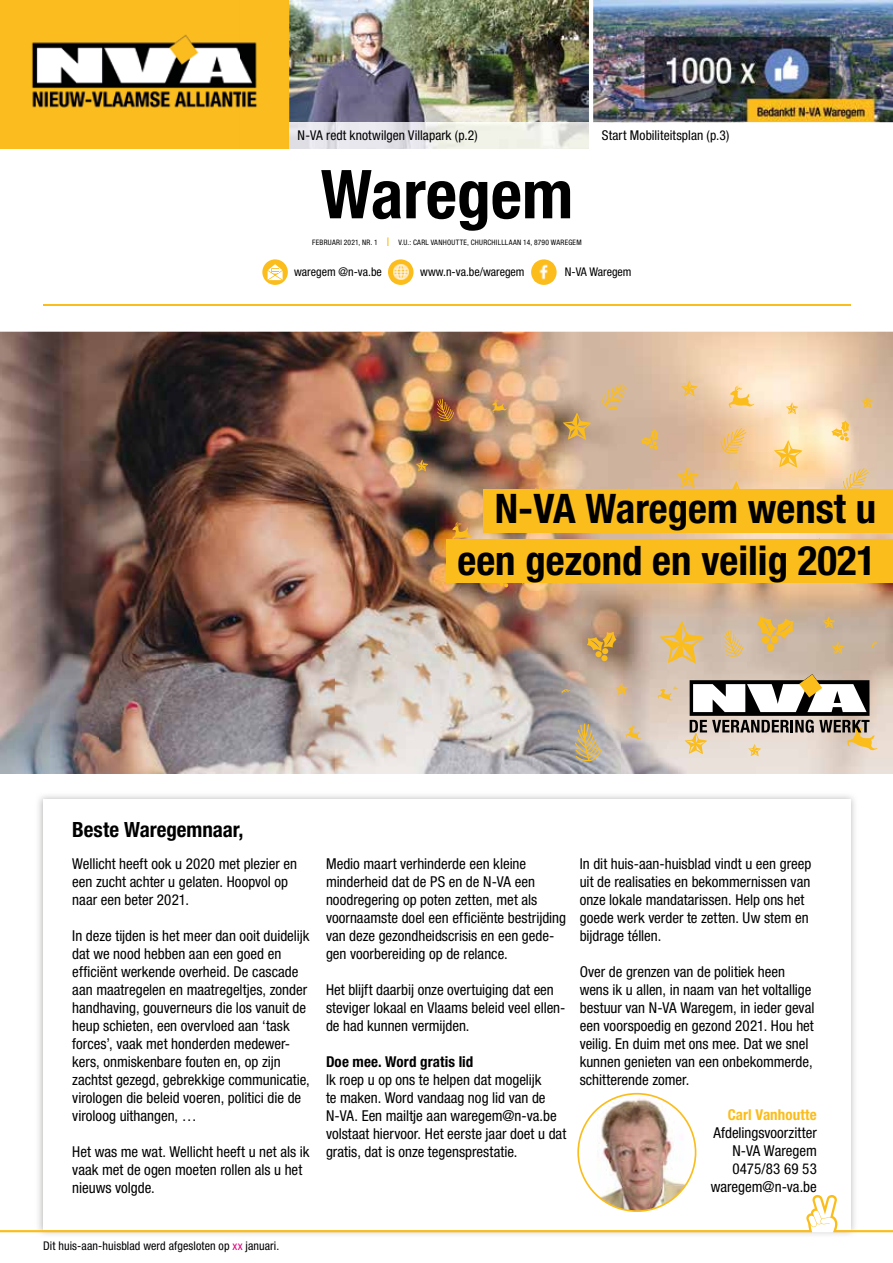
<style>
.page{position:relative;width:893px;height:1263px;background:#fff}
.page>*{position:absolute;margin:0;border:0;box-sizing:border-box;transform-origin:0 0}
.t1{font:700 condensed 67.5px "Helvetica Neue LT Std";color:#000}
.t2{font:700 condensed 40.8px/52.3px "Helvetica Neue LT Std";color:#000;text-align:right}
.t3{font:700 condensed 21px "Helvetica Neue LT Std";color:#000}
.t4{font:condensed 15px/18px "Helvetica Neue LT Std";color:#000}
.t5{font:700 condensed 15px "Helvetica Neue LT Std";letter-spacing:.005em;color:#000}
.t6{font:700 condensed 15px "Helvetica Neue LT Std";letter-spacing:.005em;color:#fbbd1b}
.t7{font:condensed 13.5px "Helvetica Neue LT Std";letter-spacing:.005em;color:#000}
.t8{font:condensed 12px "Helvetica Neue LT Std";letter-spacing:.005em;color:#000}
.t9{font:condensed 7.5px "Helvetica Neue LT Std";letter-spacing:.035em;color:#000}
.s1{font-size:12px;color:#fbbd1b}
.s2{color:#e6007d}
</style>
<div class="page">
<svg style="left:262px;top:259px;width:26px;height:26px"></svg>
<svg style="left:268px;top:264px;width:15px;height:16px"></svg>
<svg style="left:531px;top:259px;width:26px;height:26px"></svg>
<img style="left:534px;top:263px;width:19px;height:19px">
<div style="left:388px;top:259px;width:25px;height:26px;background:#fbbd1b;border-radius:50%"></div>
<img style="left:391px;top:263px;width:19px;height:19px">
<hr style="left:43px;top:305px;width:807px;height:1px;background:#fbbd1b">
<img style="left:0;top:0;width:289px;height:149px">
<img style="left:289px;top:0;width:300px;height:122px">
<img style="left:593px;top:0;width:300px;height:123px">
<img style="left:289px;top:122px;width:300px;height:27px">
<img style="left:35px;top:795px;width:823px;height:440px">
<div style="left:43px;top:799px;width:807px;height:431px;background:#fff"></div>
<img style="left:0;top:332px;width:893px;height:442px">
<img style="left:0;top:654px;width:893px;height:119px">
<svg style="left:660px;top:620px;width:44px;height:44px;background:#debd7d"></svg>
<svg style="left:615px;top:683px;width:13px;height:12px"></svg>
<svg style="left:823px;top:616px;width:12px;height:12px"></svg>
<svg style="left:832px;top:642px;width:12px;height:12px"></svg>
<svg style="left:575px;top:723px;width:27px;height:38px"></svg>
<svg style="left:724px;top:630px;width:20px;height:27px"></svg>
<svg style="left:587px;top:632px;width:29px;height:29px"></svg>
<svg style="left:756px;top:616px;width:38px;height:36px"></svg>
<svg style="left:626px;top:725px;width:15px;height:14px"></svg>
<svg style="left:658px;top:686px;width:20px;height:14px"></svg>
<svg style="left:561px;top:689px;width:9px;height:4px"></svg>
<svg style="left:872px;top:642px;width:5px;height:5px"></svg>
<svg style="left:522px;top:583px;width:15px;height:1px"></svg>
<svg style="left:711px;top:481px;width:51px;height:8px"></svg>
<svg style="left:774px;top:440px;width:28px;height:28px"></svg>
<svg style="left:563px;top:412px;width:28px;height:28px"></svg>
<svg style="left:620px;top:487px;width:16px;height:2px"></svg>
<svg style="left:676px;top:466px;width:23px;height:22px"></svg>
<svg style="left:681px;top:380px;width:17px;height:16px"></svg>
<svg style="left:861px;top:396px;width:13px;height:12px"></svg>
<svg style="left:416px;top:459px;width:12px;height:12px"></svg>
<svg style="left:786px;top:402px;width:12px;height:12px"></svg>
<svg style="left:511px;top:487px;width:37px;height:2px"></svg>
<svg style="left:721px;top:428px;width:26px;height:26px"></svg>
<svg style="left:843px;top:468px;width:26px;height:21px"></svg>
<svg style="left:601px;top:383px;width:26px;height:26px"></svg>
<svg style="left:437px;top:399px;width:17px;height:23px"></svg>
<svg style="left:641px;top:429px;width:17px;height:21px"></svg>
<svg style="left:831px;top:420px;width:18px;height:21px"></svg>
<svg style="left:491px;top:583px;width:18px;height:5px"></svg>
<svg style="left:492px;top:399px;width:15px;height:14px"></svg>
<svg style="left:452px;top:522px;width:21px;height:17px"></svg>
<svg style="left:729px;top:385px;width:25px;height:23px"></svg>
<svg style="left:685px;top:674px;width:193px;height:82px"></svg>
<div style="left:484px;top:489px;width:409px;height:44px;background:#fbbd1b"></div>
<div style="left:446px;top:539px;width:447px;height:44px;background:#fbbd1b"></div>
<svg style="left:0;top:1093px;width:893px;height:139px"></svg>
<p class="t7" style="left:298px;top:128px;width:182px">N-VA redt knotwilgen Villapark (p.2)</p>
<p class="t7" style="left:602px;top:128px;width:129px">Start Mobiliteitsplan (p.3)</p>
<h1 class="t1" style="left:321px;top:153px;width:254px">Waregem</h1>
<p class="t8" style="left:294px;top:265px;width:89px">waregem @n-va.be</p>
<p class="t8" style="left:420px;top:265px;width:106px">www.n-va.be/waregem</p>
<p class="t8" style="left:565px;top:265px;width:68px">N-VA Waregem</p>
<p class="t9" style="left:312px;top:238px;width:271px">FEBRUARI 2021, NR. 1 <span class="s1">I</span> V.U.: CARL VANHOUTTE, CHURCHILLLAAN 14, 8790 WAREGEM</p>
<h2 class="t2" style="left:457px;top:482px;width:420px">N-VA Waregem wenst u een gezond en veilig 2021</h2>
<h3 class="t3" style="left:72px;top:816px;width:173px">Beste Waregemnaar,</h3>
<p class="t4" style="left:72px;top:854px;width:226px">Wellicht heeft ook u 2020 met plezier en een zucht achter u gelaten. Hoopvol op naar een beter 2021.</p>
<p class="t4" style="left:72px;top:926px;width:239px">In deze tijden is het meer dan ooit duidelijk dat we nood hebben aan een goed en efficiënt werkende overheid. De cascade aan maatregelen en maatregeltjes, zonder handhaving, gouverneurs die los vanuit de heup schieten, een overvloed aan ‘task forces’, vaak met honderden medewer&shy;kers, onmiskenbare fouten en, op zijn zachtst gezegd, gebrekkige communicatie, virologen die beleid voeren, politici die de viroloog uithangen, …</p>
<p class="t4" style="left:72px;top:1142px;width:239px">Het was me wat. Wellicht heeft u net als ik vaak met de ogen moeten rollen als u het nieuws volgde.</p>
<p class="t4" style="left:326px;top:854px;width:241px">Medio maart verhinderde een kleine minderheid dat de PS en de N-VA een noodregering op poten zetten, met als voornaamste doel een efficiënte bestrijding van deze gezondheidscrisis en een gede&shy;gen voorbereiding op de relance.</p>
<p class="t4" style="left:326px;top:980px;width:241px">Het blijft daarbij onze overtuiging dat een steviger lokaal en Vlaams beleid veel ellen&shy;de had kunnen vermijden.</p>
<p class="t5" style="left:326px;top:1052px;width:149px">Doe mee. Word gratis lid</p>
<p class="t4" style="left:326px;top:1070px;width:242px">Ik roep u op ons te helpen dat mogelijk<br>te maken. Word vandaag nog lid van de N-VA. Een mailtje aan waregem@n-va.be volstaat hiervoor. Het eerste jaar doet u dat gratis, dat is onze tegensprestatie.</p>
<p class="t4" style="left:580px;top:854px;width:233px">In dit huis-aan-huisblad vindt u een greep uit de realisaties en bekommernissen van onze lokale mandatarissen. Help ons het goede werk verder te zetten. Uw stem en bijdrage téllen.</p>
<p class="t4" style="left:580px;top:962px;width:236px">Over de grenzen van de politiek heen wens ik u allen, in naam van het voltallige bestuur van N-VA Waregem, in ieder geval een voorspoedig en gezond 2021. Hou het veilig. En duim met ons mee. Dat we snel kunnen genieten van een onbekommerde, schitterende zomer.</p>
<p class="t6" style="left:728px;top:1105px;width:91px">Carl Vanhoutte</p>
<p class="t4" style="left:711px;top:1123px;width:108px;text-align:right">Afdelingsvoorzitter<br>N-VA Waregem<br>0475/83 69 53 waregem@n-va.be</p>
<p class="t8" style="left:43px;top:1239px;width:238px">Dit huis-aan-huisblad werd afgesloten op <span class="s2">xx</span> januari.</p>
</div>
